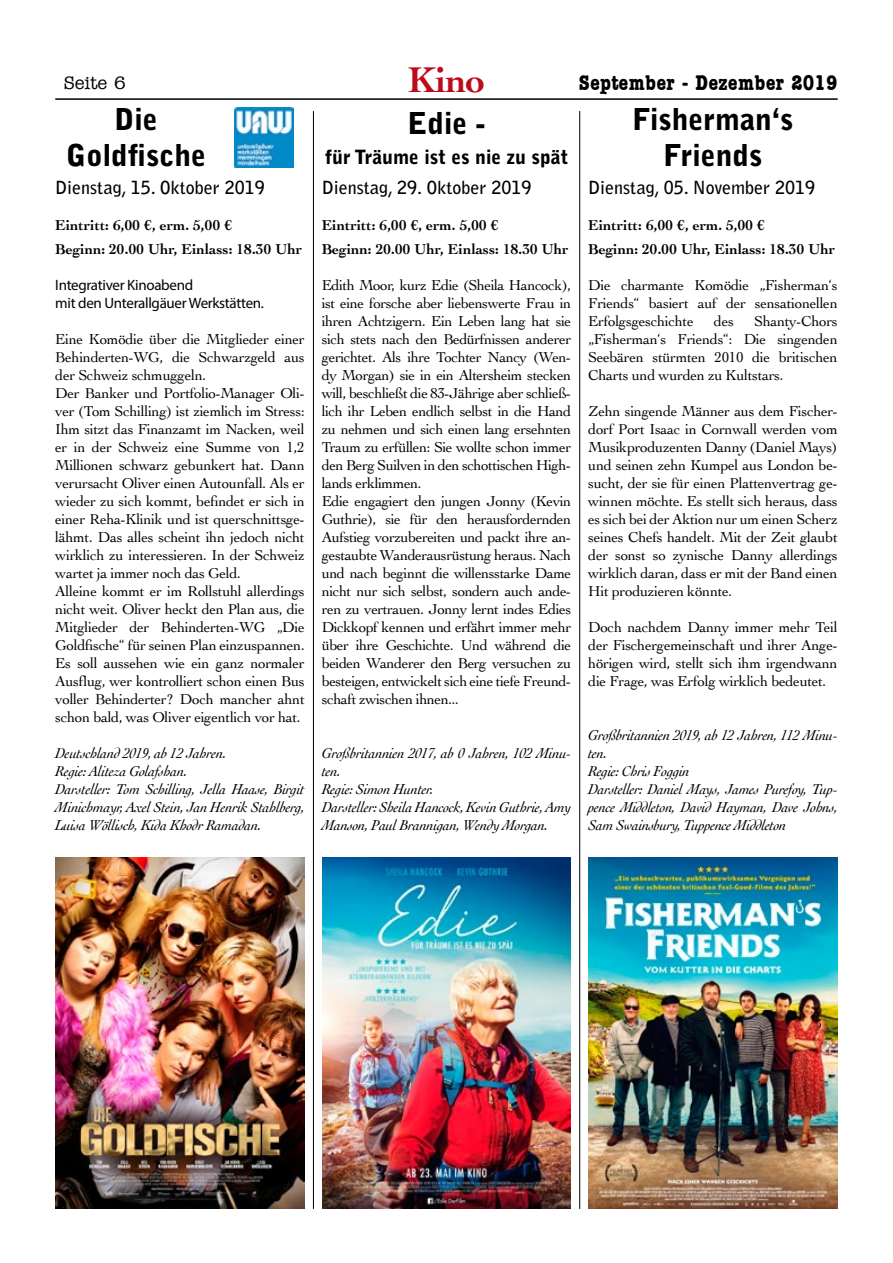
<style>
.page{position:relative;width:893px;height:1263px;background:#fff}
.page>*{position:absolute;margin:0;border:0;box-sizing:border-box;transform-origin:0 0}
.t1{font:700 37.5px "Cochin";color:#bc0c1b}
.t2{font:900 30px/36px "Bell Gothic Std";color:#000;text-align:center}
.t3{font:21px "Amerigo Condensed Large Normal";color:#000}
.t4{font:900 19.5px "Bell Gothic Std";color:#000}
.t5{font:700 18px "Bell Gothic Std";color:#000}
.t6{font:700 18px "Amerigo";color:#000}
.t7{font:15px/18px "Cochin";letter-spacing:-.02em;color:#000;text-align:justify}
.t8{font:italic 15px/18px "Cochin";letter-spacing:-.02em;color:#000}
.t9{font:700 15px/23.7px "Cochin";color:#000}
.t10{font:15px/18px "Myriad Pro";letter-spacing:-.02em;color:#000}
</style>
<div class="page">
<hr style="left:55px;top:98px;width:783px;height:2px;background:#000">
<hr style="left:579px;top:111px;width:1px;height:1098px;background:#000">
<hr style="left:313px;top:111px;width:1px;height:1098px;background:#000">
<img style="left:56px;top:857px;width:248px;height:352px">
<img style="left:322px;top:857px;width:249px;height:352px">
<img style="left:589px;top:857px;width:248px;height:352px">
<img style="left:234px;top:107px;width:60px;height:60px">
<p class="t6" style="left:64px;top:73px;width:64px">Seite 6</p>
<h1 class="t1" style="left:408px;top:54px;width:79px">Kino</h1>
<h3 class="t3" style="left:578px;top:70px;width:261px">September - Dezember 2019</h3>
<h2 class="t2" style="left:66px;top:102px;width:142px">Die<br>Goldfische</h2>
<p class="t5" style="left:55px;top:177px;width:211px">Dienstag, 15. Oktober 2019</p>
<p class="t9" style="left:55px;top:213px;width:248px">Eintritt: 6,00 €, erm. 5,00 €<br>Beginn: 20.00 Uhr, Einlass: 18.30 Uhr</p>
<p class="t10" style="left:55px;top:276px;width:210px">Integrativer Kinoabend<br>mit den Unterallgäuer Werkstätten.</p>
<p class="t7" style="left:55px;top:329px;width:251px;text-align:left">Eine Komödie über die Mitglieder einer Behinderten-WG, die Schwarzgeld aus der Schweiz schmuggeln.<br>Der Banker und Portfolio-Manager Oli&shy;ver (Tom Schilling) ist ziemlich im Stress:<br>Ihm sitzt das Finanzamt im Nacken, weil er in der Schweiz eine Summe von 1,2<br>Millionen schwarz gebunkert hat. Dann verursacht Oliver einen Autounfall. Als er wieder zu sich kommt, befindet er sich in einer Reha-Klinik und ist querschnittsge&shy;lähmt. Das alles scheint ihn jedoch nicht wirklich zu interessieren. In der Schweiz wartet ja immer noch das Geld.<br>Alleine kommt er im Rollstuhl allerdings nicht weit. Oliver heckt den Plan aus, die Mitglieder der Behinderten-WG „Die Goldfische“ für seinen Plan einzuspannen.<br>Es soll aussehen wie ein ganz normaler Ausflug, wer kontrolliert schon einen Bus voller Behinderter? Doch mancher ahnt schon bald, was Oliver eigentlich vor hat.</p>
<p class="t8" style="left:55px;top:743px;width:251px">Deutschland 2019, ab 12 Jahren.<br>Regie: Aliteza Golafshan.<br>Darsteller: Tom Schilling, Jella Haase, Birgit Minichmayr, Axel Stein, Jan Henrik Stahlberg, Luisa Wöllisch, Kida Khodr Ramadan.</p>
<h2 class="t2" style="left:407px;top:105px;width:80px">Edie -</h2>
<h3 class="t4" style="left:325px;top:145px;width:245px">für Träume ist es nie zu spät</h3>
<p class="t5" style="left:322px;top:177px;width:211px">Dienstag, 29. Oktober 2019</p>
<p class="t9" style="left:322px;top:213px;width:248px">Eintritt: 6,00 €, erm. 5,00 €<br>Beginn: 20.00 Uhr, Einlass: 18.30 Uhr</p>
<p class="t7" style="left:322px;top:275px;width:251px;text-align:left">Edith Moor, kurz Edie (Sheila Hancock), ist eine forsche aber liebenswerte Frau in ihren Achtzigern. Ein Leben lang hat sie sich stets nach den Bedürfnissen anderer gerichtet. Als ihre Tochter Nancy (Wen&shy;dy Morgan) sie in ein Altersheim stecken will, beschließt die 83-Jährige aber schließ&shy;lich ihr Leben endlich selbst in die Hand zu nehmen und sich einen lang ersehnten Traum zu erfüllen: Sie wollte schon immer den Berg Suilven in den schottischen High&shy;lands erklimmen.<br>Edie engagiert den jungen Jonny (Kevin Guthrie), sie für den herausfordernden Aufstieg vorzubereiten und packt ihre an&shy;gestaubte Wanderausrüstung heraus. Nach und nach beginnt die willensstarke Dame nicht nur sich selbst, sondern auch ande&shy;ren zu vertrauen. Jonny lernt indes Edies Dickkopf kennen und erfährt immer mehr über ihre Geschichte. Und während die beiden Wanderer den Berg versuchen zu besteigen, entwickelt sich eine tiefe Freund&shy;schaft zwischen ihnen...</p>
<p class="t8" style="left:322px;top:743px;width:251px">Großbritannien 2017, ab 0 Jahren, 102 Minu&shy;ten.<br>Regie: Simon Hunter.<br>Darsteller: Sheila Hancock, Kevin Guthrie, Amy<br>Manson, Paul Brannigan, Wendy Morgan.</p>
<h2 class="t2" style="left:632px;top:102px;width:163px">Fisherman‘s<br>Friends</h2>
<p class="t5" style="left:588px;top:177px;width:228px">Dienstag, 05. November 2019</p>
<p class="t9" style="left:588px;top:213px;width:248px">Eintritt: 6,00 €, erm. 5,00 €<br>Beginn: 20.00 Uhr, Einlass: 18.30 Uhr</p>
<p class="t7" style="left:588px;top:275px;width:251px">Die charmante Komödie „Fisherman‘s Friends“ basiert auf der sensationellen Erfolgsgeschichte</p>
<p class="t7" style="left:588px;top:311px;width:251px;text-indent:166px">Shanty-Chors „Fisherman‘s Friends“: Die singenden Seebären stürmten 2010 die britischen Charts und wurden zu Kultstars.</p>
<p class="t7" style="left:588px;top:401px;width:251px">Zehn singende Männer aus dem Fischer&shy;dorf Port Isaac in Cornwall werden vom Musikproduzenten Danny (Daniel Mays) und seinen zehn Kumpel aus London be&shy;sucht, der sie für einen Plattenvertrag ge&shy;winnen möchte. Es stellt sich heraus, dass es sich bei der Aktion nur um einen Scherz seines Chefs handelt. Mit der Zeit glaubt der sonst so zynische Danny allerdings wirklich daran, dass er mit der Band einen Hit produzieren könnte.</p>
<p class="t7" style="left:588px;top:617px;width:251px">Doch nachdem Danny immer mehr Teil der Fischergemeinschaft und ihrer Ange&shy;hörigen wird, stellt sich ihm irgendwann die Frage, was Erfolg wirklich bedeutet.</p>
<p class="t8" style="left:588px;top:725px;width:251px">Großbritannien 2019, ab 12 Jahren, 112 Minu&shy;ten.<br>Regie: Chris Foggin<br>Darsteller: Daniel Mays, James Purefoy, Tup&shy;pence Middleton, David Hayman, Dave Johns,<br>Sam Swainsbury, Tuppence Middleton</p>
<p class="t7" style="left:714px;top:311px;width:21px">des</p>
</div>
